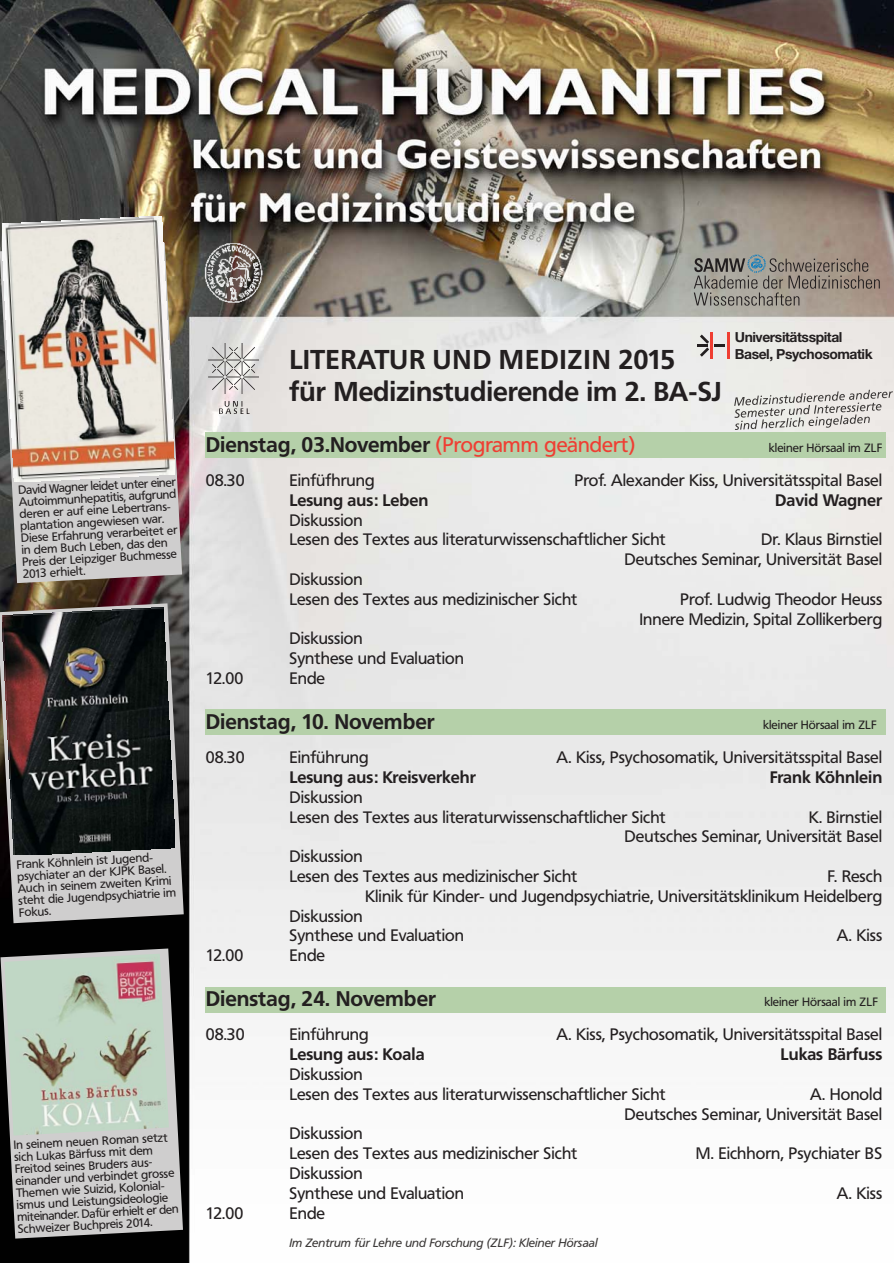
<style>
.page{position:relative;width:894px;height:1263px;background:#fff}
.page>*{position:absolute;margin:0;border:0;box-sizing:border-box;transform-origin:0 0}
.t1{font:700 27px/32.4px "Frutiger BQ";color:#231f20}
.t2{font:700 21px "Frutiger BQ";color:#231f20}
.t3{font:16.5px/19.8px "Frutiger BQ";color:#231f20}
.t4{font:700 16.5px "Frutiger BQ";color:#231f20}
.t5{font:700 13.95px/17px "Helvetica Neue";letter-spacing:-.03em;color:#231f20}
.t6{font:12px/12px "Frutiger BQ";color:#231f20}
.t7{font:italic 12px "Frutiger BQ";color:#3a3736}
.s1{font-weight:400;color:#ef3e33}
</style>
<div class="page">
<img style="left:0;top:0;width:894px;height:1263px">
<svg style="left:697px;top:335px;width:12px;height:22px"></svg>
<svg style="left:715px;top:344px;width:10px;height:3px"></svg>
<hr style="left:727px;top:332px;width:3px;height:27px;background:#ef3e33">
<hr style="left:710px;top:332px;width:2px;height:27px;background:#ef3e33">
<svg style="left:0;top:243px;width:182px;height:340px;fill:#cfcece"></svg>
<svg style="left:0;top:603px;width:184px;height:320px;fill:#cfcece"></svg>
<div style="left:206px;top:433px;width:680px;height:25px;background:#b5d0a9"></div>
<img style="left:202px;top:240px;width:62px;height:65px">
<img style="left:208px;top:344px;width:50px;height:70px">
<svg style="left:734px;top:390px;width:159px;height:40px"></svg>
<svg style="left:1px;top:949px;width:182px;height:290px;fill:#cfcece"></svg>
<svg style="left:694px;top:255px;width:186px;height:51px"></svg>
<div style="left:206px;top:709px;width:680px;height:25px;background:#b5d0a9"></div>
<div style="left:206px;top:987px;width:680px;height:26px;background:#b5d0a9"></div>
<img style="left:4px;top:954px;width:165px;height:182px">
<img style="left:2px;top:216px;width:173px;height:265px">
<img style="left:2px;top:608px;width:173px;height:247px">
<p class="t6" style="left:18px;top:485px;width:159px;rotate:-3deg">David Wagner leidet unter einer<br>Autoimmunhepatitis, aufgrund deren er auf eine Lebertrans&shy;plantation angewiesen war.<br>Diese Erfahrung verarbeitet er in dem Buch Leben, das den<br>Preis der Leipziger Buchmesse<br>2013 erhielt.</p>
<p class="t6" style="left:16px;top:859px;width:159px;rotate:-3deg">Frank Köhnlein ist Jugend&shy;psychiater an der KJPK Basel.<br>Auch in seinem zweiten Krimi steht die Jugendpsychiatrie im<br>Fokus.</p>
<p class="t6" style="left:13px;top:1140px;width:163px;rotate:-3deg">In seinem neuen Roman setzt sich Lukas Bärfuss mit dem<br>Freitod seines Bruders aus&shy;einander und verbindet grosse<br>Themen wie Suizid, Kolonial&shy;ismus und Leistungsideologie miteinander. Dafür erhielt er den<br>Schweizer Buchpreis 2014.</p>
<p class="t5" style="left:735px;top:330px;width:139px">Universitätsspital<br>Basel, Psychosomatik</p>
<h1 class="t1" style="left:289px;top:346px;width:434px">LITERATUR UND MEDIZIN 2015<br>für Medizinstudierende im 2. BA-SJ</h1>
<p class="t2" style="left:206px;top:436px;width:431px">Dienstag, 03.November <span class="s1">(Programm geändert)</span></p>
<p class="t6" style="left:769px;top:442px;width:115px">kleiner Hörsaal im ZLF</p>
<p class="t3" style="left:206px;top:471px;width:40px">08.30</p>
<p class="t3" style="left:289px;top:471px;width:87px">Einfüfhrung</p>
<p class="t3" style="left:574px;top:471px;width:309px">Prof. Alexander Kiss, Universitätsspital Basel</p>
<p class="t4" style="left:289px;top:493px;width:140px">Lesung aus: Leben</p>
<p class="t4" style="left:775px;top:493px;width:109px">David Wagner</p>
<p class="t3" style="left:289px;top:511px;width:378px">Diskussion<br>Lesen des Textes aus literaturwissenschaftlicher Sicht</p>
<p class="t3" style="left:625px;top:531px;width:259px;text-align:right">Dr. Klaus Birnstiel<br>Deutsches Seminar, Universität Basel</p>
<p class="t3" style="left:289px;top:570px;width:290px">Diskussion<br>Lesen des Textes aus medizinischer Sicht</p>
<p class="t3" style="left:289px;top:630px;width:176px">Diskussion<br>Synthese und Evaluation</p>
<p class="t3" style="left:639px;top:590px;width:244px;text-align:right">Prof. Ludwig Theodor Heuss<br>Innere Medizin, Spital Zollikerberg</p>
<p class="t3" style="left:206px;top:669px;width:39px">12.00</p>
<p class="t3" style="left:289px;top:669px;width:37px">Ende</p>
<p class="t2" style="left:206px;top:713px;width:230px">Dienstag, 10. November</p>
<p class="t6" style="left:763px;top:719px;width:115px">kleiner Hörsaal im ZLF</p>
<p class="t3" style="left:206px;top:748px;width:40px">08.30</p>
<p class="t3" style="left:289px;top:748px;width:81px">Einführung</p>
<p class="t3" style="left:557px;top:748px;width:327px">A. Kiss, Psychosomatik, Universitätsspital Basel</p>
<p class="t4" style="left:289px;top:771px;width:188px">Lesung aus: Kreisverkehr</p>
<p class="t4" style="left:770px;top:771px;width:114px">Frank Köhnlein</p>
<p class="t3" style="left:289px;top:788px;width:378px">Diskussion<br>Lesen des Textes aus literaturwissenschaftlicher Sicht</p>
<p class="t3" style="left:625px;top:808px;width:259px;text-align:right">K. Birnstiel<br>Deutsches Seminar, Universität Basel</p>
<p class="t3" style="left:289px;top:847px;width:290px">Diskussion<br>Lesen des Textes aus medizinischer Sicht</p>
<p class="t3" style="left:365px;top:867px;width:519px;text-align:right">F. Resch<br>Klinik für Kinder- und Jugendpsychiatrie, Universitätsklinikum Heidelberg</p>
<p class="t3" style="left:289px;top:907px;width:176px">Diskussion<br>Synthese und Evaluation</p>
<p class="t3" style="left:837px;top:927px;width:47px">A. Kiss</p>
<p class="t3" style="left:206px;top:946px;width:39px">12.00</p>
<p class="t3" style="left:289px;top:946px;width:37px">Ende</p>
<p class="t2" style="left:206px;top:990px;width:232px">Dienstag, 24. November</p>
<p class="t6" style="left:764px;top:997px;width:115px">kleiner Hörsaal im ZLF</p>
<p class="t3" style="left:206px;top:1026px;width:40px">08.30</p>
<p class="t3" style="left:289px;top:1026px;width:81px">Einführung</p>
<p class="t3" style="left:557px;top:1026px;width:327px">A. Kiss, Psychosomatik, Universitätsspital Basel</p>
<p class="t4" style="left:289px;top:1048px;width:137px">Lesung aus: Koala</p>
<p class="t4" style="left:781px;top:1048px;width:103px">Lukas Bärfuss</p>
<p class="t3" style="left:289px;top:1065px;width:378px">Diskussion<br>Lesen des Textes aus literaturwissenschaftlicher Sicht</p>
<p class="t3" style="left:625px;top:1085px;width:259px;text-align:right">A. Honold<br>Deutsches Seminar, Universität Basel</p>
<p class="t3" style="left:289px;top:1125px;width:290px">Diskussion<br>Lesen des Textes aus medizinischer Sicht</p>
<p class="t3" style="left:289px;top:1164px;width:176px">Diskussion<br>Synthese und Evaluation</p>
<p class="t3" style="left:206px;top:1204px;width:39px">12.00</p>
<p class="t3" style="left:289px;top:1204px;width:37px">Ende</p>
<p class="t7" style="left:289px;top:1238px;width:310px">Im Zentrum für Lehre und Forschung (ZLF): Kleiner Hörsaal</p>
<p class="t3" style="left:696px;top:1144px;width:188px">M. Eichhorn, Psychiater BS</p>
<p class="t3" style="left:837px;top:1184px;width:47px">A. Kiss</p>
</div>
